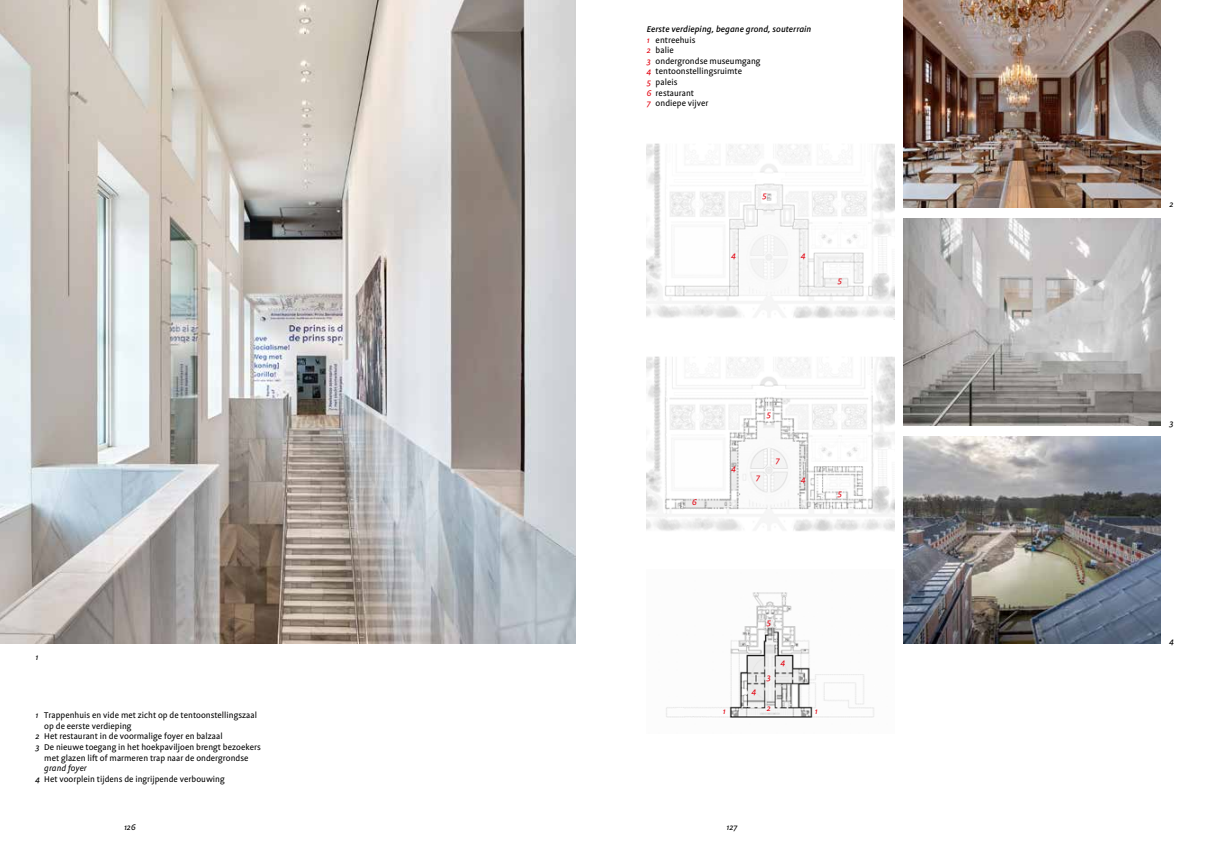
<style>
.page{position:relative;width:1205px;height:851px;background:#fff}
.page>*{position:absolute;margin:0;border:0;box-sizing:border-box;transform-origin:0 0}
.t1{font:9.25px/10.6px "Flex Text";letter-spacing:.005em;color:#000}
.t2{font:italic 500 9.25px "Flex";letter-spacing:.005em;color:#000}
.t3{font:italic 9.25px "Flex Text";color:#e30613}
.t4{font:italic 9.25px "Flex Text";color:#000}
.t5{font:italic 9.12px "Flex Text";color:#000}
.s1{font-style:italic;color:#e30613}
.s2{font-style:italic}
</style>
<div class="page">
<img style="left:904px;top:436px;width:256px;height:207px">
<img style="left:904px;top:0;width:256px;height:207px">
<img style="left:904px;top:218px;width:256px;height:207px">
<img style="left:0;top:0;width:576px;height:643px">
<img style="left:647px;top:356px;width:248px;height:175px">
<img style="left:647px;top:144px;width:248px;height:174px">
<img style="left:666px;top:592px;width:208px;height:126px">
<p class="t2" style="left:647px;top:24px;width:166px">Eerste verdieping, begane grond, souterrain</p>
<p class="t1" style="left:647px;top:34px;width:115px"><span class="s1">1</span> entreehuis<br><span class="s1">2</span> balie<br><span class="s1">3</span> ondergrondse museumgang<br><span class="s1">4</span> tentoonstellingsruimte<br><span class="s1">5</span> paleis<br><span class="s1">6</span> restaurant<br><span class="s1">7</span> ondiepe vijver</p>
<p class="t3" style="left:731px;top:249px;width:6px">4</p>
<p class="t3" style="left:762px;top:190px;width:6px">5</p>
<p class="t3" style="left:801px;top:249px;width:6px">4</p>
<p class="t3" style="left:838px;top:275px;width:6px">5</p>
<p class="t3" style="left:692px;top:497px;width:6px">6</p>
<p class="t3" style="left:731px;top:463px;width:6px">4</p>
<p class="t3" style="left:767px;top:409px;width:6px">5</p>
<p class="t3" style="left:756px;top:472px;width:6px">7</p>
<p class="t3" style="left:776px;top:455px;width:6px">7</p>
<p class="t3" style="left:801px;top:474px;width:6px">4</p>
<p class="t3" style="left:838px;top:488px;width:6px">5</p>
<p class="t4" style="left:35px;top:651px;width:4px">1</p>
<p class="t1" style="left:35px;top:709px;width:223px"><span class="s2">1</span> Trappenhuis en vide met zicht op de tentoonstellingszaal</p>
<p class="t1" style="left:44px;top:720px;width:89px">op de eerste verdieping</p>
<p class="t1" style="left:35px;top:731px;width:189px"><span class="s2">2</span> Het restaurant in de voormalige foyer en balzaal</p>
<p class="t1" style="left:35px;top:741px;width:227px"><span class="s2">3</span> De nieuwe toegang in het hoekpaviljoen brengt bezoekers</p>
<p class="t1" style="left:44px;top:752px;width:206px">met glazen lift of marmeren trap naar de ondergrondse</p>
<p class="t1" style="left:35px;top:762px;width:191px;text-indent:9px"><span class="s2">grand foyer<br>4</span> Het voorplein tijdens de ingrijpende verbouwing</p>
<p class="t3" style="left:767px;top:616px;width:6px">5</p>
<p class="t3" style="left:781px;top:657px;width:6px">4</p>
<p class="t3" style="left:767px;top:671px;width:6px">3</p>
<p class="t3" style="left:767px;top:702px;width:6px">2</p>
<p class="t3" style="left:752px;top:685px;width:6px">4</p>
<p class="t3" style="left:723px;top:706px;width:4px">1</p>
<p class="t3" style="left:815px;top:706px;width:4px">1</p>
<p class="t5" style="left:124px;top:821px;width:13px">126</p>
<p class="t5" style="left:726px;top:821px;width:13px">127</p>
<p class="t4" style="left:1169px;top:199px;width:6px">2</p>
<p class="t4" style="left:1169px;top:417px;width:6px">3</p>
<p class="t4" style="left:1169px;top:635px;width:6px">4</p>
</div>
